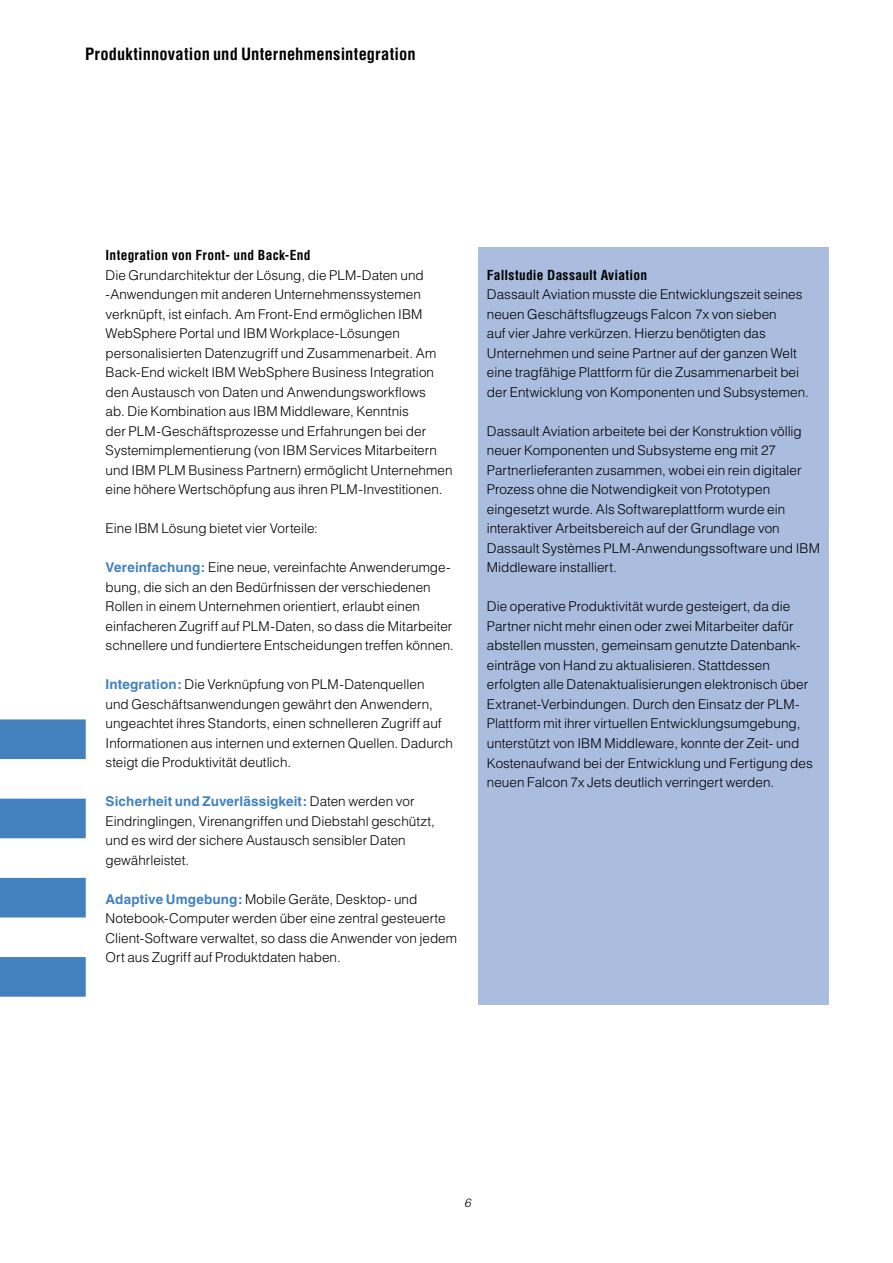
<style>
.page{position:relative;width:893px;height:1263px;background:#fff}
.page>*{position:absolute;margin:0;border:0;box-sizing:border-box;transform-origin:0 0}
.t1{font:700 condensed 16.5px "Helvetica";letter-spacing:.005em;color:#000}
.t2{font:300 13.5px/19.5px "Helvetica";color:#000}
.t3{font:700 condensed 13.5px "Helvetica";letter-spacing:.015em;color:#000}
.s1{font-weight:700;color:#4281be}
</style>
<div class="page">
<div style="left:0;top:957px;width:86px;height:40px;background:#4281be"></div>
<div style="left:0;top:878px;width:86px;height:39px;background:#4281be"></div>
<div style="left:0;top:799px;width:86px;height:39px;background:#4281be"></div>
<div style="left:0;top:719px;width:86px;height:40px;background:#4281be"></div>
<div style="left:478px;top:247px;width:351px;height:758px;background:#aabdde"></div>
<p class="t1" style="left:85px;top:43px;width:332px">Produktinnovation und Unternehmensintegration</p>
<p class="t3" style="left:106px;top:247px;width:206px">Integration von Front- und Back-End</p>
<p class="t2" style="left:106px;top:265px;width:348px">Die Grundarchitektur der Lösung, die PLM-Daten und -Anwendungen mit anderen Unternehmenssystemen verknüpft, ist einfach. Am Front-End ermöglichen IBM WebSphere Portal und IBM Workplace-Lösungen personalisierten Datenzugriff und Zusammenarbeit. Am Back-End wickelt IBM WebSphere Business Integration den Austausch von Daten und Anwendungsworkflows<br>ab. Die Kombination aus IBM Middleware, Kenntnis<br>der PLM-Geschäftsprozesse und Erfahrungen bei der Systemimplementierung (von IBM Services Mitarbeitern und IBM PLM Business Partnern) ermöglicht Unternehmen eine höhere Wertschöpfung aus ihren PLM-Investitionen.</p>
<p class="t2" style="left:106px;top:518px;width:214px">Eine IBM Lösung bietet vier Vorteile:</p>
<p class="t2" style="left:106px;top:557px;width:350px"><span class="s1">Vereinfachung:</span> Eine neue, vereinfachte Anwenderumge&shy;bung, die sich an den Bedürfnissen der verschiedenen Rollen in einem Unternehmen orientiert, erlaubt einen einfacheren Zugriff auf PLM-Daten, so dass die Mitarbeiter schnellere und fundiertere Entscheidungen treffen können.</p>
<p class="t2" style="left:106px;top:674px;width:349px"><span class="s1">Integration:</span> Die Verknüpfung von PLM-Datenquellen<br>und Geschäftsanwendungen gewährt den Anwendern, ungeachtet ihres Standorts, einen schnelleren Zugriff auf Informationen aus internen und externen Quellen. Dadurch steigt die Produktivität deutlich.</p>
<p class="t2" style="left:106px;top:791px;width:331px"><span class="s1">Sicherheit und Zuverlässigkeit:</span> Daten werden vor Eindringlingen, Virenangriffen und Diebstahl geschützt, und es wird der sichere Austausch sensibler Daten gewährleistet.</p>
<p class="t2" style="left:106px;top:889px;width:353px"><span class="s1">Adaptive Umgebung:</span> Mobile Geräte, Desktop- und Notebook-Computer werden über eine zentral gesteuerte Client-Software verwaltet, so dass die Anwender von jedem Ort aus Zugriff auf Produktdaten haben.</p>
<p class="t3" style="left:487px;top:267px;width:162px">Fallstudie Dassault Aviation</p>
<p class="t2" style="left:487px;top:284px;width:324px">Dassault Aviation musste die Entwicklungszeit seines neuen Geschäftsflugzeugs Falcon 7x von sieben<br>auf vier Jahre verkürzen. Hierzu benötigten das Unternehmen und seine Partner auf der ganzen Welt eine tragfähige Plattform für die Zusammenarbeit bei der Entwicklung von Komponenten und Subsystemen.</p>
<p class="t2" style="left:487px;top:421px;width:335px">Dassault Aviation arbeitete bei der Konstruktion völlig neuer Komponenten und Subsysteme eng mit 27<br>Partnerlieferanten zusammen, wobei ein rein digitaler Prozess ohne die Notwendigkeit von Prototypen eingesetzt wurde. Als Softwareplattform wurde ein interaktiver Arbeitsbereich auf der Grundlage von Dassault Systèmes PLM-Anwendungssoftware und IBM Middleware installiert.</p>
<p class="t2" style="left:487px;top:596px;width:327px">Die operative Produktivität wurde gesteigert, da die Partner nicht mehr einen oder zwei Mitarbeiter dafür abstellen mussten, gemeinsam genutzte Datenbank&shy;einträge von Hand zu aktualisieren. Stattdessen erfolgten alle Datenaktualisierungen elektronisch über Extranet-Verbindungen. Durch den Einsatz der PLM-Plattform mit ihrer virtuellen Entwicklungsumgebung, unterstützt von IBM Middleware, konnte der Zeit- und Kostenaufwand bei der Entwicklung und Fertigung des neuen Falcon 7x Jets deutlich verringert werden.</p>
</div>
